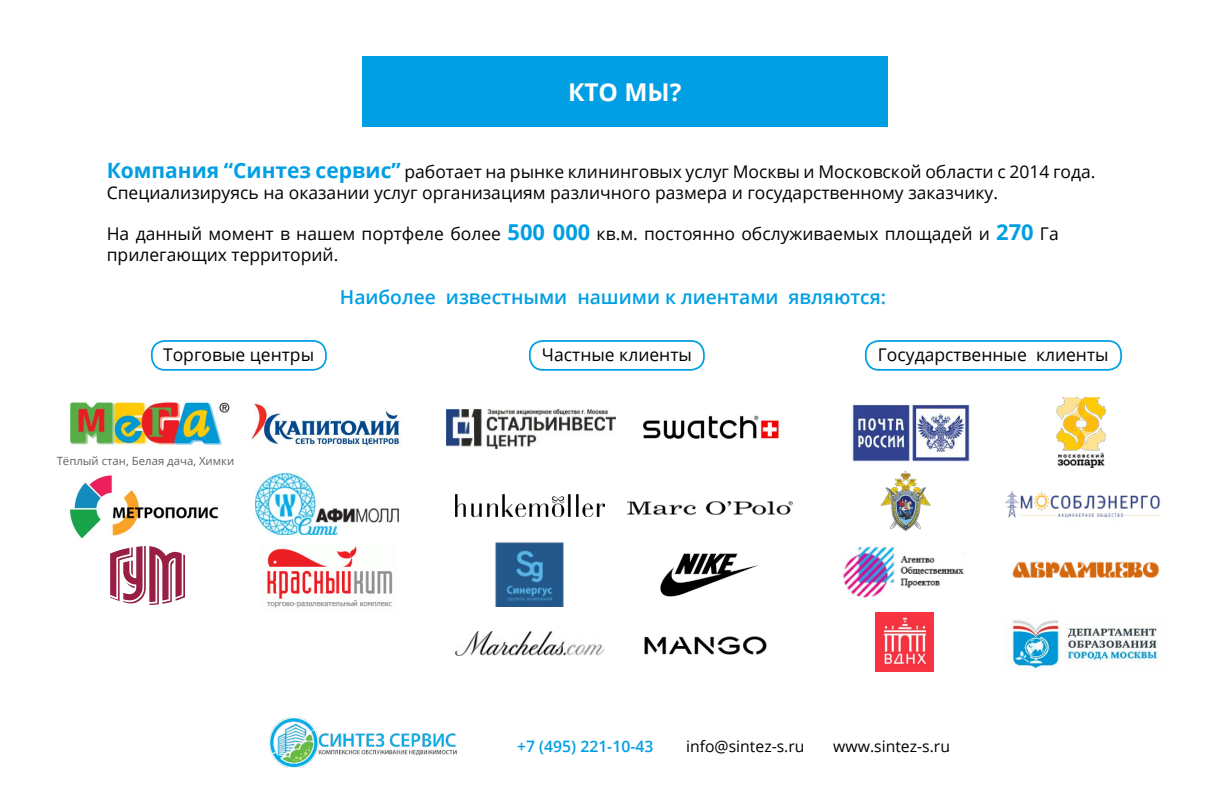
<style>
.page{position:relative;width:1225px;height:788px;background:#fff}
.page>*{position:absolute;margin:0;border:0;box-sizing:border-box;transform-origin:0 0}
.t1{font:700 24.5px "Open Sans";color:#fff}
.t2{font:600 19.25px "Open Sans";color:#009fe3}
.t3{font:17.5px/21px "Open Sans";color:#000}
.t4{font:15.75px "Open Sans";color:#000}
.t5{font:600 15.75px "Open Sans";color:#009fe3}
.t6{font:11.38px "Open Sans";color:#000}
.s1{font-weight:700;font-size:21px;color:#009fe3}
.s2{font-weight:700;font-size:21.88px;color:#009fe3}
</style>
<div class="page">
<div style="left:362px;top:56px;width:526px;height:71px;background:#009fe3"></div>
<img style="left:270px;top:717px;width:186px;height:50px">
<img style="left:70px;top:402px;width:159px;height:43px">
<img style="left:251px;top:403px;width:149px;height:43px">
<img style="left:111px;top:546px;width:74px;height:58px">
<img style="left:256px;top:473px;width:143px;height:62px">
<img style="left:266px;top:546px;width:127px;height:62px">
<img style="left:446px;top:409px;width:170px;height:40px">
<img style="left:455px;top:495px;width:150px;height:21px">
<img style="left:495px;top:542px;width:69px;height:64px">
<img style="left:628px;top:501px;width:164px;height:13px">
<img style="left:643px;top:415px;width:136px;height:24px">
<img style="left:455px;top:632px;width:150px;height:23px">
<img style="left:645px;top:636px;width:121px;height:18px">
<img style="left:660px;top:553px;width:99px;height:44px">
<img style="left:853px;top:403px;width:117px;height:58px">
<img style="left:880px;top:470px;width:51px;height:60px">
<img style="left:842px;top:546px;width:122px;height:53px">
<img style="left:1005px;top:490px;width:156px;height:28px">
<img style="left:1056px;top:398px;width:50px;height:69px">
<img style="left:875px;top:613px;width:59px;height:58px">
<img style="left:1011px;top:620px;width:147px;height:49px">
<img style="left:1012px;top:561px;width:148px;height:17px">
<img style="left:69px;top:475px;width:149px;height:64px">
<div style="left:151px;top:340px;width:176px;height:30px;border:2px solid #009fe3;border-radius:13px"></div>
<div style="left:529px;top:340px;width:176px;height:30px;border:2px solid #009fe3;border-radius:13px"></div>
<div style="left:865px;top:340px;width:257px;height:30px;border:2px solid #009fe3;border-radius:13px"></div>
<h1 class="t1" style="left:568px;top:74px;width:115px">КТО МЫ?</h1>
<p class="t3" style="left:107px;top:160px;width:990px"><span class="s1">Компания “Синтез сервис”</span> работает на рынке клининговых услуг Москвы и Московской области с 2014 года.<br>Специализируясь на оказании услуг организациям различного размера и государственному заказчику.</p>
<p class="t3" style="left:107px;top:222px;width:953px">На данный момент в нашем портфеле более <span class="s2">500 000</span> кв.м. постоянно обслуживаемых площадей и <span class="s2">270</span> Га прилегающих территорий.</p>
<p class="t2" style="left:340px;top:283px;width:548px">Наиболее известными нашими к лиентами являются:</p>
<p class="t3" style="left:163px;top:343px;width:153px">Торговые центры</p>
<p class="t6" style="left:57px;top:452px;width:179px">Тёплый стан, Белая дача, Химки</p>
<p class="t3" style="left:542px;top:343px;width:152px">Частные клиенты</p>
<p class="t3" style="left:878px;top:343px;width:232px">Государственные клиенты</p>
<p class="t5" style="left:517px;top:735px;width:138px">+7 (495) 221-10-43</p>
<p class="t4" style="left:686px;top:735px;width:120px">info@sintez-s.ru</p>
<p class="t4" style="left:833px;top:735px;width:118px">www.sintez-s.ru</p>
</div>
